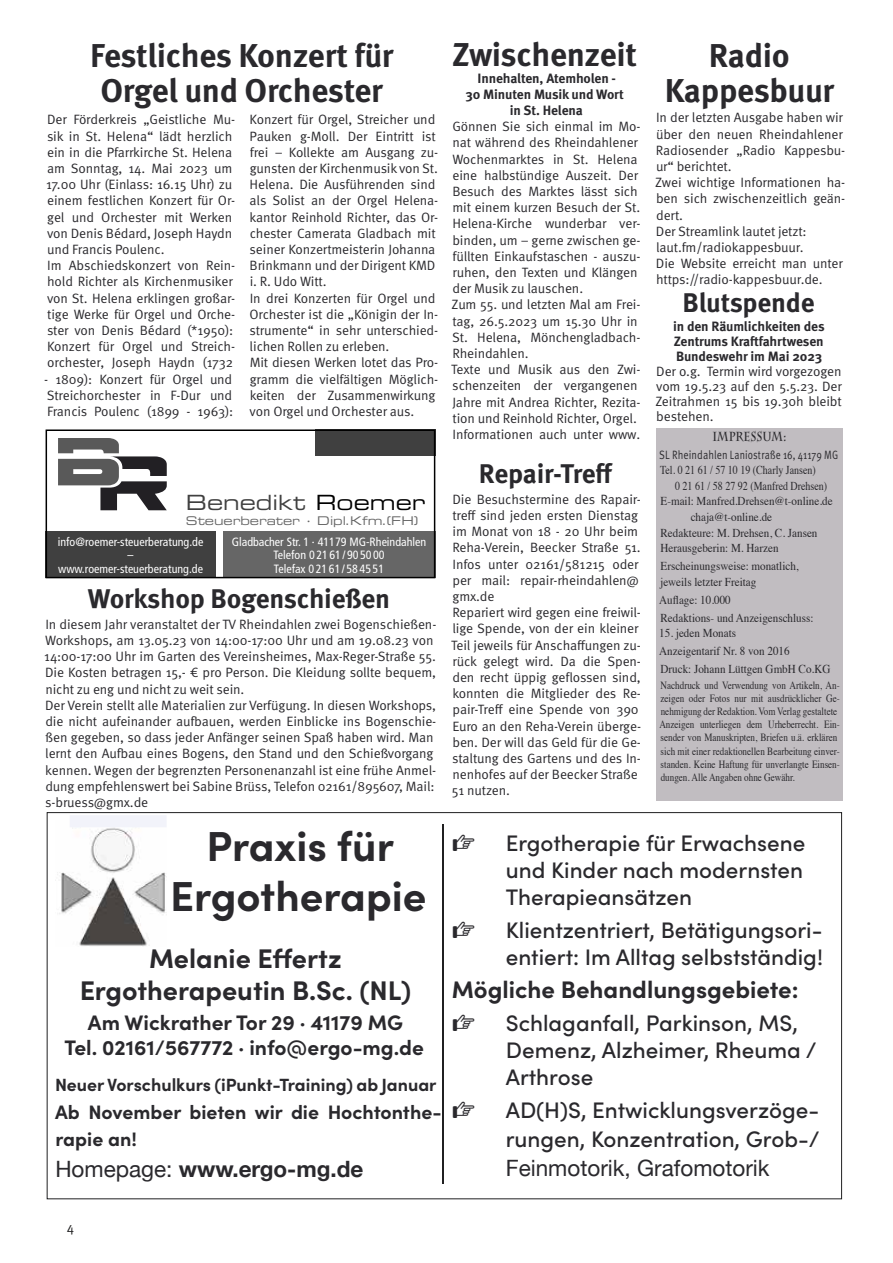
<style>
.page{position:relative;width:893px;height:1263px;background:#fff}
.page>*{position:absolute;margin:0;border:0;box-sizing:border-box;transform-origin:0 0}
.t1{font:700 42px/50.4px "Sofia Pro";color:#2a292d;text-align:center}
.t2{font:700 33px/34.5px "Meta Pro";letter-spacing:-.015em;color:#2a292d;text-align:center}
.t3{font:700 27px "Meta Pro";letter-spacing:-.01em;color:#2a292d}
.t4{font:700 27px/32.4px "Sofia Pro";color:#2a292d;text-align:center}
.t5{font:700 24px "Sofia Pro";color:#2a292d}
.t6{font:24px "Sofia Pro";color:#2a292d}
.t7{font:500 22.5px/27px "Sofia Pro";color:#2a292d}
.t8{font:22.5px "Helvetica Neue";color:#2a292d}
.t9{font:700 22.5px "Helvetica Neue";color:#2a292d}
.t10{font:700 21px/25.2px "Sofia Pro";color:#2a292d;text-align:center}
.t11{font:21px "Eurostile LT Extended Two";color:#404040}
.t12{font:700 19.5px/27px "Sofia Pro";color:#2a292d}
.t13{font:700 17.7px "Sofia Pro";color:#2a292d}
.t14{font:13.5px/16.2px "Meta Pro Norm";letter-spacing:-.01em;color:#2a292d}
.t15{font:700 13.5px/16.2px "Meta Pro";letter-spacing:-.01em;color:#2a292d;text-align:center}
.t16{font:13.5px "Meta Pro Norm";color:#202021}
.t17{font:700 13.05px "Charlemagne Std";color:#2a292d;scale:.83 1}
.t18{font:12.15px/17.9px "Times";color:#2a292d;scale:.92 1}
.t19{font:12.15px "Times";color:#2a292d;scale:.83 1}
.t20{font:12.15px "Meta Pro Norm";letter-spacing:.01em;color:#2a292d;scale:.83 1}
.t21{font:condensed 12px/13.2px "Frutiger LT";color:#fff;text-align:center}
.t22{font:12px "Eurostile LT Extended Two";color:#666}
.t23{font:10.95px/13.2px "Times";color:#2a292d;scale:.83 1}
.s1{color:#000}
.s2{font-weight:400}
</style>
<div class="page">
<hr style="left:442px;top:824px;width:1px;height:359px;background:#202021">
<img style="left:55px;top:827px;width:112px;height:119px">
<div style="left:70px;top:815px;width:97px;height:12px;background:#f2f3fa"></div>
<div style="left:656px;top:428px;width:187px;height:372px;background:#c1bdc1"></div>
<div style="left:46px;top:531px;width:170px;height:47px;background:#404040"></div>
<div style="left:223px;top:531px;width:212px;height:47px;background:#666"></div>
<div style="left:315px;top:429px;width:120px;height:27px;background:#404040"></div>
<div style="left:46px;top:429px;width:389px;height:149px;border:2px solid #000"></div>
<svg style="left:58px;top:438px;width:109px;height:72px"></svg>
<h2 class="t2" style="left:90px;top:37px;width:305px">Festliches Konzert für<br>Orgel und Orchester</h2>
<h2 class="t2" style="left:452px;top:35px;width:186px">Zwischenzeit</h2>
<p class="t15" style="left:465px;top:69px;width:160px">Innehalten, Atemholen -<br>30 Minuten Musik und Wort in St. Helena</p>
<p class="t14" style="left:451px;top:117px;width:191px">Gönnen Sie sich einmal im Mo&shy;nat während des Rheindahlener<br>Wochenmarktes in St. Helena eine halbstündige Auszeit. Der<br>Besuch des Marktes lässt sich mit einem kurzen Besuch der St.<br>Helena-Kirche wunderbar ver&shy;binden, um – gerne zwischen ge&shy;füllten Einkaufstaschen - auszu&shy;ruhen, den Texten und Klängen der Musik zu lauschen.<br>Zum 55. und letzten Mal am Frei&shy;tag, 26.5.2023 um 15.30 Uhr in<br>St. Helena, Mönchengladbach-<br>Rheindahlen.<br>Texte und Musik aus den Zwi&shy;schenzeiten der vergangenen<br>Jahre mit Andrea Richter, Rezita&shy;tion und Reinhold Richter, Orgel.<br>Informationen auch unter www.</p>
<h3 class="t3" style="left:479px;top:453px;width:135px">Repair-Treff</h3>
<p class="t14" style="left:451px;top:490px;width:191px">Die Besuchstermine des Rapair&shy;treff sind jeden ersten Dienstag im Monat von 18 - 20 Uhr beim<br>Reha-Verein, Beecker Straße 51.<br>Infos unter 02161/581215 oder per mail: repair-rheindahlen@ gmx.de<br>Repariert wird gegen eine freiwil&shy;lige Spende, von der ein kleiner<br>Teil jeweils für Anschaffungen zu&shy;rück gelegt wird. Da die Spen&shy;den recht üppig geflossen sind, konnten die Mitglieder des Re&shy;pair-Treff eine Spende von 390<br>Euro an den Reha-Verein überge&shy;ben. Der will das Geld für die Ge&shy;staltung des Gartens und des In&shy;nenhofes auf der Beecker Straße<br>51 nutzen.</p>
<p class="t14" style="left:46px;top:111px;width:191px">Der Förderkreis „Geistliche Mu&shy;sik in St. Helena“ lädt herzlich ein in die Pfarrkirche St. Helena am Sonntag, 14. Mai 2023 um<br>17.00 Uhr (Einlass: 16.15 Uhr) zu einem festlichen Konzert für Or&shy;gel und Orchester mit Werken von Denis Bédard, Joseph Haydn und Francis Poulenc.<br>Im Abschiedskonzert von Rein&shy;hold Richter als Kirchenmusiker von St. Helena erklingen großar&shy;tige Werke für Orgel und Orche&shy;ster von Denis Bédard (*1950):<br>Konzert für Orgel und Streich&shy;orchester, Joseph Haydn (1732</p>
<p class="t14" style="left:44px;top:370px;width:191px;text-align:justify">- 1809): Konzert für Orgel und Streichorchester in F-Dur und Francis Poulenc (1899 - 1963):</p>
<p class="t14" style="left:250px;top:111px;width:190px">Konzert für Orgel, Streicher und<br>Pauken g-Moll. Der Eintritt ist frei – Kollekte am Ausgang zu&shy;gunsten der Kirchenmusik von St.<br>Helena. Die Ausführenden sind als Solist an der Orgel Helena&shy;kantor Reinhold Richter, das Or&shy;chester Camerata Gladbach mit seiner Konzertmeisterin Johanna<br>Brinkmann und der Dirigent KMD i. R. Udo Witt.<br>In drei Konzerten für Orgel und<br>Orchester ist die „Königin der In&shy;strumente“ in sehr unterschied&shy;lichen Rollen zu erleben.<br>Mit diesen Werken lotet das Pro&shy;gramm die vielfältigen Möglich&shy;keiten der Zusammenwirkung von Orgel und Orchester aus.</p>
<h3 class="t11" style="left:186px;top:488px;width:241px">Benedikt <span class="s1">Roemer</span></h3>
<p class="t22" style="left:186px;top:512px;width:234px">Steuerberater · Dipl.Kfm.(FH)</p>
<p class="t21" style="left:58px;top:536px;width:147px">info@roemer-steuerberatung.de – www.roemer-steuerberatung.de</p>
<p class="t21" style="left:232px;top:536px;width:196px">Gladbacher Str. 1 · 41179 MG-Rheindahlen<br>Telefon 0 21 61 / 90 50 00<br>Telefax 0 21 61 / 58 45 51</p>
<h3 class="t3" style="left:88px;top:578px;width:304px">Workshop Bogenschießen</h3>
<p class="t14" style="left:44px;top:615px;width:394px">In diesem Jahr veranstaltet der TV Rheindahlen zwei Bogenschießen-Workshops, am 13.05.23 von 14:00-17:00 Uhr und am 19.08.23 von 14:00-17:00 Uhr im Garten des Vereinsheimes, Max-Reger-Straße 55.<br>Die Kosten betragen 15,- € pro Person. Die Kleidung sollte bequem, nicht zu eng und nicht zu weit sein.<br>Der Verein stellt alle Materialien zur Verfügung. In diesen Workshops, die nicht aufeinander aufbauen, werden Einblicke ins Bogenschie&shy;ßen gegeben, so dass jeder Anfänger seinen Spaß haben wird. Man lernt den Aufbau eines Bogens, den Stand und den Schießvorgang kennen. Wegen der begrenzten Personenanzahl ist eine frühe Anmel&shy;dung empfehlenswert bei Sabine Brüss, Telefon 02161/895607, Mail: s-bruess@gmx.de</p>
<h2 class="t2" style="left:665px;top:37px;width:171px">Radio<br>Kappesbuur</h2>
<p class="t14" style="left:655px;top:109px;width:192px">In der letzten Ausgabe haben wir über den neuen Rheindahlener<br>Radiosender „Radio Kappesbu&shy;ur“ berichtet.<br>Zwei wichtige Informationen ha&shy;ben sich zwischenzeitlich geän&shy;dert.<br>Der Streamlink lautet jetzt: laut.fm/radiokappesbuur.<br>Die Website erreicht man unter https://radio-kappesbuur.de.</p>
<h3 class="t3" style="left:682px;top:282px;width:134px">Blutspende</h3>
<p class="t15" style="left:673px;top:318px;width:153px;line-height:15px;text-align:justify">in den Räumlichkeiten des Zentrums Kraftfahrtwesen Bundeswehr im Mai 2023</p>
<p class="t14" style="left:655px;top:363px;width:188px;line-height:15px;text-align:justify">Der o.g. Termin wird vorgezogen vom 19.5.23 auf den 5.5.23. Der Zeitrahmen 15 bis 19.30h bleibt bestehen.</p>
<p class="t17" style="left:712px;top:429px;width:91px">IMPRESSUM:</p>
<p class="t20" style="left:659px;top:445px;width:217px">SL Rheindahlen Laniostraße 16, 41179 MG</p>
<p class="t19" style="left:660px;top:459px;width:189px">Tel. 0 21 61 / 57 10 19 (Charly Jansen)</p>
<p class="t19" style="left:675px;top:474px;width:185px">0 21 61 / 58 27 92 (Manfred Drehsen)</p>
<p class="t18" style="left:661px;top:491px;width:189px">E-mail: Manfred.Drehsen@t-online.de</p>
<p class="t18" style="left:691px;top:507px;width:90px">chaja@t-online.de</p>
<p class="t18" style="left:661px;top:523px;width:172px">Redakteure: M. Drehsen, C. Jansen</p>
<p class="t18" style="left:660px;top:538px;width:130px">Herausgeberin: M. Harzen</p>
<p class="t18" style="left:660px;top:557px;width:152px;line-height:15.6px">Erscheinungsweise: monatlich, jeweils letzter Freitag</p>
<p class="t18" style="left:659px;top:590px;width:169px">Auflage: 10.000<br>Redaktions- und Anzeigenschluss:</p>
<p class="t18" style="left:659px;top:623px;width:187px">15. jeden Monats<br>Anzeigentarif Nr. 8 von 2016<br>Druck: Johann Lüttgen GmbH Co.KG</p>
<p class="t23" style="left:659px;top:677px;width:219px">Nachdruck und Verwendung von Artikeln, An&shy;zeigen oder Fotos nur mit ausdrücklicher Ge&shy;nehmigung der Redaktion. Vom Verlag gestaltete Anzeigen unterliegen dem Urheberrecht. Ein&shy;sender von Manuskripten, Briefen u.ä. erklären sich mit einer redaktionellen Bearbeitung einver&shy;standen. Keine Haftung für unverlangte Einsen&shy;dungen. Alle Angaben ohne Gewähr.</p>
<h1 class="t1" style="left:170px;top:817px;width:258px">Praxis für<br>Ergotherapie</h1>
<h3 class="t6" style="left:451px;top:825px;width:26px">☞</h3>
<h3 class="t7" style="left:506px;top:828px;width:301px;text-align:justify">Ergotherapie für Erwachsene und Kinder nach modernsten Therapieansätzen</h3>
<h3 class="t6" style="left:451px;top:912px;width:26px">☞</h3>
<h3 class="t7" style="left:506px;top:915px;width:319px">Klientzentriert, Betätigungsori&shy;entiert: Im Alltag selbstständig!</h3>
<h3 class="t5" style="left:452px;top:971px;width:348px">Mögliche Behandlungsgebiete:</h3>
<h3 class="t6" style="left:451px;top:1005px;width:26px">☞</h3>
<h3 class="t7" style="left:506px;top:1008px;width:312px">Schlaganfall, Parkinson, MS,<br>Demenz, Alzheimer, Rheuma /<br>Arthrose</h3>
<h3 class="t6" style="left:451px;top:1092px;width:26px">☞</h3>
<h3 class="t7" style="left:506px;top:1095px;width:315px;line-height:28.8px">AD(H)S, Entwicklungsverzöge&shy;rungen, Konzentration, Grob-/</h3>
<h3 class="t8" style="left:506px;top:1151px;width:265px">Feinmotorik, Grafomotorik</h3>
<h3 class="t4" style="left:80px;top:940px;width:333px">Melanie Effertz<br>Ergotherapeutin B.Sc. (NL)</h3>
<h3 class="t10" style="left:64px;top:1008px;width:361px">Am Wickrather Tor 29 · 41179 MG<br>Tel. 02161/567772 · info@ergo-mg.de</h3>
<h3 class="t13" style="left:55px;top:1071px;width:383px">Neuer Vorschulkurs (iPunkt-Training) ab Januar</h3>
<h3 class="t12" style="left:55px;top:1097px;width:388px">Ab November bieten wir die Hochtonthe&shy;rapie an!</h3>
<h3 class="t9" style="left:55px;top:1151px;width:310px"><span class="s2">Homepage:</span> www.ergo-mg.de</h3>
<p class="t16" style="left:67px;top:1217px;width:9px">4</p>
</div>
